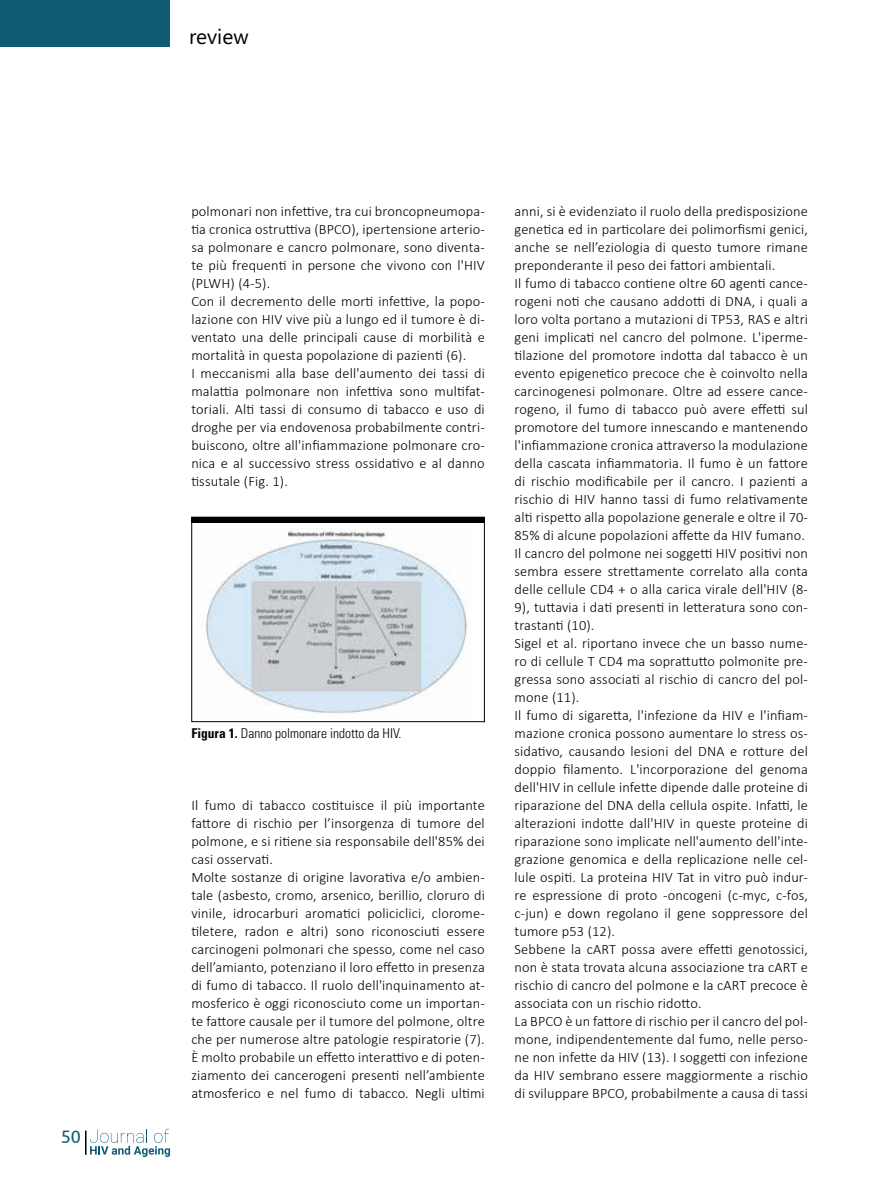
<style>
.page{position:relative;width:893px;height:1191px;background:#fff}
.page>*{position:absolute;margin:0;border:0;box-sizing:border-box;transform-origin:0 0}
.t1{font:21px "Segoe WP";color:#000}
.t2{font:18px "Ubuntu";color:#0f5b73}
.t3{font:300 14.4px/18px "Calibri";letter-spacing:.01em;color:#000;text-align:justify}
.t4{font:300 condensed 13.5px "Univers";color:#000}
.s1{font-weight:700}
</style>
<div class="page">
<div style="left:0;top:0;width:170px;height:47px;background:#0f5b73"></div>
<svg style="left:90px;top:1128px;width:80px;height:29px"></svg>
<hr style="left:85px;top:1130px;width:2px;height:24px;background:#000">
<div style="left:192px;top:517px;width:293px;height:6px;background:#000"></div>
<div style="left:191px;top:517px;width:294px;height:205px;border:1px solid #000"></div>
<img style="left:205px;top:528px;width:263px;height:185px">
<p class="t2" style="left:61px;top:1125px;width:22px">50</p>
<p class="t1" style="left:189px;top:22px;width:61px">review</p>
<p class="t3" style="left:191px;top:202px;width:295px">polmonari non infettive, tra cui broncopneumopa&shy;tia cronica ostruttiva (BPCO), ipertensione arterio&shy;sa polmonare e cancro polmonare, sono diventa&shy;te più frequenti in persone che vivono con l'HIV (PLWH) (4-5).</p>
<p class="t3" style="left:191px;top:292px;width:295px">Con il decremento delle morti infettive, la popo&shy;lazione con HIV vive più a lungo ed il tumore è di&shy;ventato una delle principali cause di morbilità e mortalità in questa popolazione di pazienti (6).</p>
<p class="t3" style="left:191px;top:364px;width:295px">I meccanismi alla base dell'aumento dei tassi di malattia polmonare non infettiva sono multifat&shy;toriali. Alti tassi di consumo di tabacco e uso di droghe per via endovenosa probabilmente contri&shy;buiscono, oltre all'infiammazione polmonare cro&shy;nica e al successivo stress ossidativo e al danno tissutale (Fig. 1).</p>
<p class="t4" style="left:191px;top:725px;width:212px"><span class="s1">Figura 1.</span> Danno polmonare indotto da HIV.</p>
<p class="t3" style="left:191px;top:796px;width:295px">Il fumo di tabacco costituisce il più importante fattore di rischio per l’insorgenza di tumore del polmone, e si ritiene sia responsabile dell'85% dei casi osservati.</p>
<p class="t3" style="left:191px;top:868px;width:295px">Molte sostanze di origine lavorativa e/o ambien&shy;tale (asbesto, cromo, arsenico, berillio, cloruro di vinile, idrocarburi aromatici policiclici, clorome&shy;tiletere, radon e altri) sono riconosciuti essere carcinogeni polmonari che spesso, come nel caso dell’amianto, potenziano il loro effetto in presenza di fumo di tabacco. Il ruolo dell'inquinamento at&shy;mosferico è oggi riconosciuto come un importan&shy;te fattore causale per il tumore del polmone, oltre che per numerose altre patologie respiratorie (7).<br>È molto probabile un effetto interattivo e di poten&shy;ziamento dei cancerogeni presenti nell’ambiente atmosferico e nel fumo di tabacco. Negli ultimi</p>
<p class="t3" style="left:514px;top:202px;width:295px">anni, si è evidenziato il ruolo della predisposizione genetica ed in particolare dei polimorfismi genici, anche se nell’eziologia di questo tumore rimane preponderante il peso dei fattori ambientali.</p>
<p class="t3" style="left:514px;top:274px;width:295px">Il fumo di tabacco contiene oltre 60 agenti cance&shy;rogeni noti che causano addotti di DNA, i quali a loro volta portano a mutazioni di TP53, RAS e altri geni implicati nel cancro del polmone. L'iperme&shy;tilazione del promotore indotta dal tabacco è un evento epigenetico precoce che è coinvolto nella carcinogenesi polmonare. Oltre ad essere cance&shy;rogeno, il fumo di tabacco può avere effetti sul promotore del tumore innescando e mantenendo l'infiammazione cronica attraverso la modulazione della cascata infiammatoria. Il fumo è un fattore di rischio modificabile per il cancro. I pazienti a rischio di HIV hanno tassi di fumo relativamente alti rispetto alla popolazione generale e oltre il 70- 85% di alcune popolazioni affette da HIV fumano.</p>
<p class="t3" style="left:514px;top:544px;width:295px">Il cancro del polmone nei soggetti HIV positivi non sembra essere strettamente correlato alla conta delle cellule CD4 + o alla carica virale dell'HIV (8- 9), tuttavia i dati presenti in letteratura sono con&shy;trastanti (10).</p>
<p class="t3" style="left:514px;top:634px;width:295px">Sigel et al. riportano invece che un basso nume&shy;ro di cellule T CD4 ma soprattutto polmonite pre&shy;gressa sono associati al rischio di cancro del pol&shy;mone (11).</p>
<p class="t3" style="left:514px;top:706px;width:295px">Il fumo di sigaretta, l'infezione da HIV e l'infiam&shy;mazione cronica possono aumentare lo stress os&shy;sidativo, causando lesioni del DNA e rotture del doppio filamento. L'incorporazione del genoma dell'HIV in cellule infette dipende dalle proteine di riparazione del DNA della cellula ospite. Infatti, le alterazioni indotte dall'HIV in queste proteine di riparazione sono implicate nell'aumento dell'inte&shy;grazione genomica e della replicazione nelle cel&shy;lule ospiti. La proteina HIV Tat in vitro può indur&shy;re espressione di proto -oncogeni (c-myc, c-fos, c-jun) e down regolano il gene soppressore del tumore p53 (12).</p>
<p class="t3" style="left:514px;top:940px;width:295px">Sebbene la cART possa avere effetti genotossici, non è stata trovata alcuna associazione tra cART e rischio di cancro del polmone e la cART precoce è associata con un rischio ridotto.</p>
<p class="t3" style="left:514px;top:1012px;width:295px">La BPCO è un fattore di rischio per il cancro del pol&shy;mone, indipendentemente dal fumo, nelle perso&shy;ne non infette da HIV (13). I soggetti con infezione da HIV sembrano essere maggiormente a rischio di sviluppare BPCO, probabilmente a causa di tassi</p>
</div>
